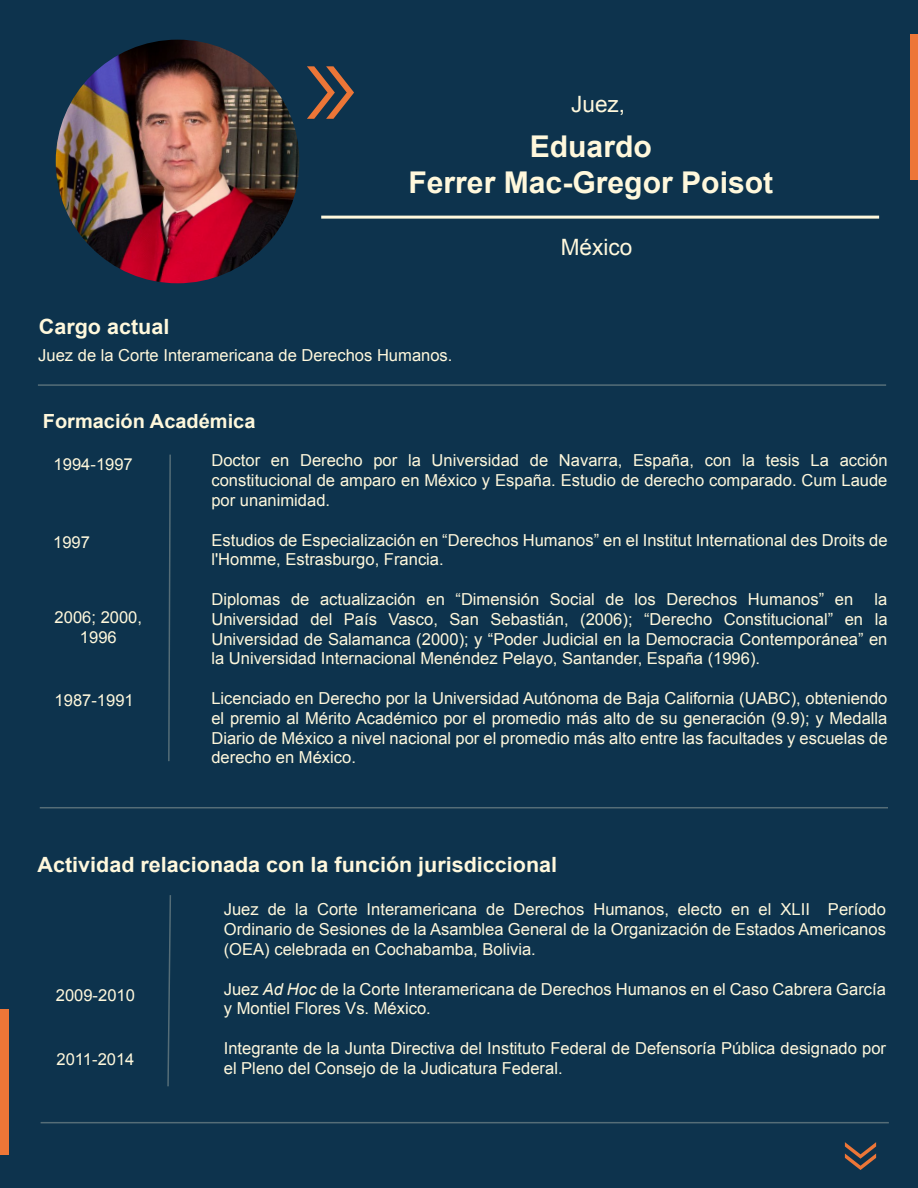
<style>
.page{position:relative;width:918px;height:1188px;background:#fff}
.page>*{position:absolute;margin:0;border:0;box-sizing:border-box;transform-origin:0 0}
.t1{font:700 30px/36px "Arial";color:#fff8dc;text-align:center}
.t2{font:22.5px "Arial";color:#fff8dc}
.t3{font:700 21px "Arial";color:#fff8dc}
.t4{font:700 19.5px "Arial";color:#fff8dc}
.t5{font:16.5px/19.8px "Arial";color:#fff8dc;text-align:justify}
.s1{font-style:italic}
</style>
<div class="page">
<div style="left:0;top:0;width:918px;height:1187px;background:#0d334d"></div>
<div style="left:910px;top:34px;width:8px;height:146px;background:#ed7637"></div>
<div style="left:0;top:1009px;width:8px;height:146px;background:#ed7637"></div>
<svg style="left:845px;top:1142px;width:31px;height:28px"></svg>
<hr style="left:41px;top:1122px;width:848px;height:1px;background:#fff8dc">
<hr style="left:321px;top:216px;width:558px;height:3px;background:#fff8dc">
<hr style="left:38px;top:384px;width:848px;height:2px;background:#fff8dc">
<svg style="left:307px;top:66px;width:47px;height:53px"></svg>
<hr style="left:40px;top:807px;width:848px;height:1px;background:#fff8dc">
<svg style="left:168px;top:455px;width:3px;height:306px"></svg>
<svg style="left:167px;top:895px;width:4px;height:191px"></svg>
<img style="left:56px;top:40px;width:243px;height:243px;border-radius:122px">
<h2 class="t2" style="left:571px;top:89px;width:55px">Juez,</h2>
<h1 class="t1" style="left:408px;top:129px;width:366px">Eduardo<br>Ferrer Mac-Gregor Poisot</h1>
<p class="t3" style="left:39px;top:313px;width:132px">Cargo actual</p>
<p class="t5" style="left:38px;top:346px;width:416px">Juez de la Corte Interamericana de Derechos Humanos.</p>
<p class="t4" style="left:43px;top:409px;width:214px">Formación Académica</p>
<h2 class="t2" style="left:561px;top:232px;width:73px">México</h2>
<p class="t5" style="left:54px;top:455px;width:81px">1994-1997</p>
<p class="t5" style="left:53px;top:533px;width:38px">1997</p>
<p class="t5" style="left:55px;top:607px;width:89px;text-align:center">2006; 2000,<br>1996</p>
<p class="t5" style="left:55px;top:690px;width:81px">1987-1991</p>
<p class="t5" style="left:211px;top:451px;width:678px">Doctor en Derecho por la Universidad de Navarra, España, con la tesis La acción constitucional de amparo en México y España. Estudio de derecho comparado. Cum Laude por unanimidad.</p>
<p class="t5" style="left:211px;top:530px;width:678px">Estudios de Especialización en “Derechos Humanos” en el Institut International des Droits de l'Homme, Estrasburgo, Francia.</p>
<p class="t5" style="left:211px;top:589px;width:643px">Diplomas de actualización en “Dimensión Social de los Derechos Humanos” en</p>
<p class="t5" style="left:211px;top:589px;width:678px;text-indent:663px">la Universidad del País Vasco, San Sebastián, (2006); “Derecho Constitucional” en la Universidad de Salamanca (2000); y “Poder Judicial en la Democracia Contemporánea” en la Universidad Internacional Menéndez Pelayo, Santander, España (1996).</p>
<p class="t5" style="left:211px;top:688px;width:678px">Licenciado en Derecho por la Universidad Autónoma de Baja California (UABC), obteniendo el premio al Mérito Académico por el promedio más alto de su generación (9.9); y Medalla Diario de México a nivel nacional por el promedio más alto entre las facultades y escuelas de derecho en México.</p>
<p class="t3" style="left:38px;top:851px;width:521px">Actividad relacionada con la función jurisdiccional</p>
<p class="t5" style="left:56px;top:986px;width:81px">2009-2010</p>
<p class="t5" style="left:57px;top:1050px;width:79px">2011-2014</p>
<p class="t5" style="left:224px;top:900px;width:664px">Juez de la Corte Interamericana de Derechos Humanos, electo en el XLII Período Ordinario de Sesiones de la Asamblea General de la Organización de Estados Americanos (OEA) celebrada en Cochabamba, Bolivia.</p>
<p class="t5" style="left:224px;top:979px;width:664px">Juez <span class="s1">Ad Hoc</span> de la Corte Interamericana de Derechos Humanos en el Caso Cabrera García y Montiel Flores Vs. México.</p>
<p class="t5" style="left:224px;top:1038px;width:664px">Integrante de la Junta Directiva del Instituto Federal de Defensoría Pública designado por el Pleno del Consejo de la Judicatura Federal.</p>
</div>
